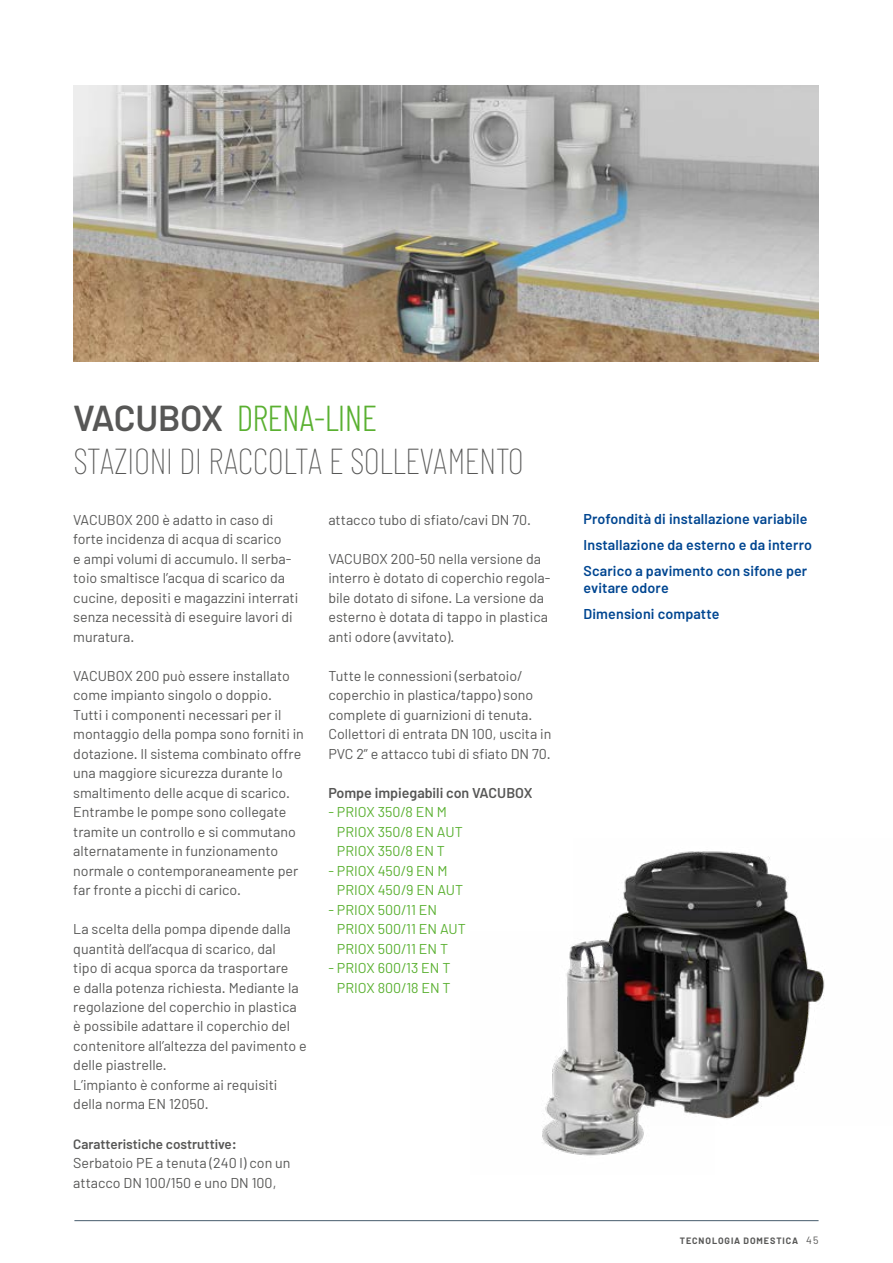
<style>
.page{position:relative;width:893px;height:1263px;background:#fff}
.page>*{position:absolute;margin:0;border:0;box-sizing:border-box;transform-origin:0 0}
.t1{font:100 36px/42px "Barlow Condensed";letter-spacing:-.02em;color:#575756}
.t2{font:14.25px/19.5px "Barlow";color:#575756}
.t3{font:14.25px/19.5px "Barlow";color:#5ab031}
.t4{font:600 14.25px/25.8px "Barlow";letter-spacing:.01em;color:#004691}
.t5{font:600 14.25px "Barlow";color:#575756}
.t6{font:600 13.5px "Barlow";color:#575756}
.t7{font:10.5px "Barlow";color:#575756}
.t8{font:700 9px "Barlow";letter-spacing:.105em;color:#575756}
.s1{font-family:"Barlow";font-weight:600}
.s2{font-weight:300;color:#5ab031}
.s3{font-size:14.25px}
</style>
<div class="page">
<hr style="left:74px;top:1220px;width:745px;height:1px;background:#475c6d">
<img style="left:73px;top:85px;width:746px;height:276px">
<img style="left:611px;top:851px;width:214px;height:268px">
<img style="left:542px;top:931px;width:172px;height:225px">
<h1 class="t1" style="left:73px;top:397px;width:452px"><span class="s1">VACUBOX</span> <span class="s2">DRENA-LINE<br></span>STAZIONI DI RACCOLTA E SOLLEVAMENTO</h1>
<p class="t2" style="left:73px;top:509px;width:227px">VACUBOX 200 è adatto in caso di forte incidenza di acqua di scarico<br>e ampi volumi di accumulo. Il serba&shy;toio smaltisce l’acqua di scarico da cucine, depositi e magazzini interrati senza necessità di eseguire lavori di muratura.</p>
<p class="t2" style="left:73px;top:665px;width:232px">VACUBOX 200 può essere installato come impianto singolo o doppio.<br>Tutti i componenti necessari per il montaggio della pompa sono forniti in dotazione. Il sistema combinato offre una maggiore sicurezza durante lo smaltimento delle acque di scarico.<br>Entrambe le pompe sono collegate tramite un controllo e si commutano alternatamente in funzionamento normale o contemporaneamente per far fronte a picchi di carico.</p>
<p class="t2" style="left:73px;top:919px;width:235px">La scelta della pompa dipende dalla quantità dell’acqua di scarico, dal<br>tipo di acqua sporca da trasportare<br>e dalla potenza richiesta. Mediante la regolazione del coperchio in plastica è possibile adattare il coperchio del contenitore all’altezza del pavimento e delle piastrelle.<br>L’impianto è conforme ai requisiti della norma EN 12050.</p>
<p class="t6" style="left:73px;top:1135px;width:165px">Caratteristiche costruttive<span class="s3">:</span></p>
<p class="t2" style="left:73px;top:1153px;width:219px">Serbatoio PE a tenuta (240 l) con un attacco DN 100/150 e uno DN 100,</p>
<p class="t2" style="left:328px;top:509px;width:204px">attacco tubo di sfiato/cavi DN 70.</p>
<p class="t2" style="left:328px;top:548px;width:223px">VACUBOX 200-50 nella versione da interro è dotato di coperchio regola&shy;bile dotato di sifone. La versione da esterno è dotata di tappo in plastica anti odore (avvitato).</p>
<p class="t2" style="left:328px;top:665px;width:225px">Tutte le connessioni (serbatoio/ coperchio in plastica/tappo) sono complete di guarnizioni di tenuta.<br>Collettori di entrata DN 100, uscita in PVC 2’’ e attacco tubi di sfiato DN 70.</p>
<p class="t5" style="left:328px;top:783px;width:206px">Pompe impiegabili con VACUBOX</p>
<p class="t3" style="left:337px;top:802px;width:127px;text-indent:-9px">- PRIOX 350/8 EN M<br>PRIOX 350/8 EN AUT<br>PRIOX 350/8 EN T</p>
<p class="t3" style="left:337px;top:860px;width:128px;text-indent:-9px">- PRIOX 450/9 EN M<br>PRIOX 450/9 EN AUT</p>
<p class="t3" style="left:337px;top:899px;width:130px;text-indent:-9px">- PRIOX 500/11 EN<br>PRIOX 500/11 EN AUT<br>PRIOX 500/11 EN T</p>
<p class="t3" style="left:328px;top:958px;width:124px;text-align:center">- PRIOX 600/13 EN T<br>PRIOX 800/18 EN T</p>
<p class="t4" style="left:584px;top:506px;width:230px">Profondità di installazione variabile<br>Installazione da esterno e da interro<br>Scarico a pavimento con sifone per</p>
<p class="t4" style="left:584px;top:575px;width:137px">evitare odore<br>Dimensioni compatte</p>
<p class="t8" style="left:680px;top:1235px;width:140px">TECNOLOGIA DOMESTICA <sup>45</sup></p>
<p class="t7" style="left:806px;top:1233px;width:14px">45</p>
</div>
